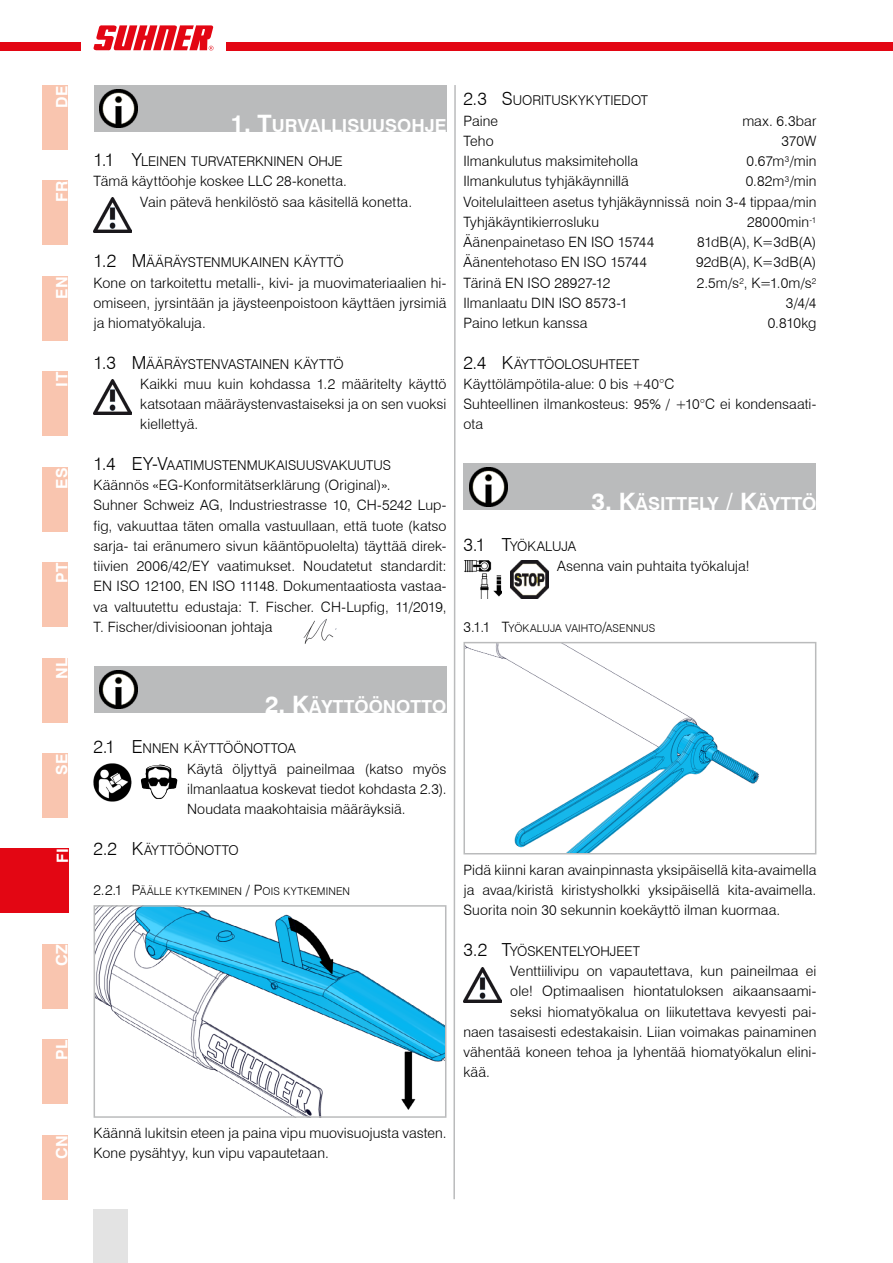
<style>
.page{position:relative;width:893px;height:1263px;background:#fff}
.page>*{position:absolute;margin:0;border:0;box-sizing:border-box;transform-origin:0 0}
.t1{font:700 18px "Swiss 721 BT";color:#fff}
.t2{font:300 18px "Swiss 721 BT";color:#000}
.t3{font:700 15.75px "Swiss 721 BT";letter-spacing:.05em;color:#fff}
.t4{font:300 14.25px/20.2px "Swiss 721 BT";letter-spacing:.005em;color:#000;text-align:justify}
.t5{font:300 13.5px "Swiss 721 BT";color:#000}
.t6{font:300 10.65px "Swiss 721 BT";letter-spacing:.015em;color:#000}
.s1{font-size:24px}
.s2{font-size:18px}
.s3{font-size:14.25px}
</style>
<div class="page">
<div style="left:43px;top:1135px;width:25px;height:64px;background:#f9c5af"></div>
<div style="left:43px;top:1039px;width:25px;height:65px;background:#f9c5af"></div>
<div style="left:43px;top:944px;width:25px;height:64px;background:#f9c5af"></div>
<div style="left:43px;top:849px;width:25px;height:64px;background:#e30613"></div>
<img style="left:94px;top:198px;width:38px;height:34px">
<img style="left:94px;top:380px;width:38px;height:35px">
<div style="left:94px;top:666px;width:352px;height:47px;background:#babbbc"></div>
<img style="left:100px;top:670px;width:38px;height:39px">
<img style="left:94px;top:763px;width:38px;height:38px">
<img style="left:141px;top:765px;width:36px;height:34px">
<div style="left:94px;top:85px;width:352px;height:47px;background:#babbbc"></div>
<img style="left:100px;top:89px;width:38px;height:39px">
<img style="left:303px;top:618px;width:34px;height:26px">
<img style="left:97px;top:908px;width:346px;height:207px">
<div style="left:94px;top:905px;width:352px;height:213px;border:2px solid #babbbc"></div>
<div style="left:463px;top:464px;width:353px;height:46px;background:#babbbc"></div>
<img style="left:469px;top:468px;width:39px;height:38px">
<img style="left:464px;top:560px;width:38px;height:39px">
<img style="left:510px;top:560px;width:39px;height:39px">
<img style="left:463px;top:967px;width:39px;height:35px">
<img style="left:466px;top:645px;width:293px;height:206px">
<div style="left:463px;top:642px;width:353px;height:212px;border:2px solid #babbbc"></div>
<div style="left:43px;top:753px;width:25px;height:64px;background:#f9c5af"></div>
<div style="left:43px;top:658px;width:25px;height:64px;background:#f9c5af"></div>
<div style="left:43px;top:562px;width:25px;height:65px;background:#f9c5af"></div>
<div style="left:43px;top:467px;width:25px;height:64px;background:#f9c5af"></div>
<div style="left:43px;top:372px;width:25px;height:64px;background:#f9c5af"></div>
<div style="left:43px;top:276px;width:25px;height:65px;background:#f9c5af"></div>
<div style="left:43px;top:181px;width:25px;height:64px;background:#f9c5af"></div>
<div style="left:43px;top:85px;width:25px;height:65px;background:#f9c5af"></div>
<div style="left:0;top:43px;width:893px;height:8px;background:#e30613"></div>
<div style="left:81px;top:17px;width:144px;height:42px;background:#fff"></div>
<svg style="left:93px;top:25px;width:120px;height:26px"></svg>
<svg style="left:453px;top:85px;width:3px;height:1115px"></svg>
<div style="left:93px;top:1209px;width:34px;height:54px;background:#e3e3e3"></div>
<div style="left:0;top:848px;width:68px;height:64px;background:#e30613"></div>
<p class="t3" style="left:52px;top:108px;width:24px;rotate:-90deg">DE</p>
<p class="t3" style="left:52px;top:202px;width:23px;rotate:-90deg">FR</p>
<p class="t3" style="left:52px;top:299px;width:24px;rotate:-90deg">EN</p>
<p class="t3" style="left:52px;top:387px;width:16px;rotate:-90deg">IT</p>
<p class="t3" style="left:52px;top:489px;width:23px;rotate:-90deg">ES</p>
<p class="t3" style="left:52px;top:583px;width:22px;rotate:-90deg">PT</p>
<p class="t3" style="left:52px;top:679px;width:23px;rotate:-90deg">NL</p>
<p class="t3" style="left:52px;top:775px;width:23px;rotate:-90deg">SE</p>
<p class="t3" style="left:53px;top:863px;width:17px;rotate:-90deg">FI</p>
<p class="t3" style="left:52px;top:966px;width:23px;rotate:-90deg">CZ</p>
<p class="t3" style="left:52px;top:1060px;width:22px;rotate:-90deg">PL</p>
<p class="t3" style="left:52px;top:1159px;width:26px;rotate:-90deg">CN</p>
<p class="t1" style="left:230px;top:114px;width:101px"><span class="s1">1. T</span>URVALLIS</p>
<p class="t1" style="left:359px;top:114px;width:87px">UUSOHJE</p>
<p class="t5" style="left:94px;top:153px;width:251px"><span class="s2">1.1 Y</span>LEINEN TURVATERKNINEN OHJE</p>
<p class="t4" style="left:140px;top:171px;width:273px;text-indent:-47px">Tämä käyttöohje koskee LLC 28-konetta.<br>Vain pätevä henkilöstö saa käsitellä konetta.</p>
<p class="t5" style="left:94px;top:254px;width:252px"><span class="s2">1.2 M</span>ÄÄRÄYSTENMUKAINEN KÄYTTÖ</p>
<p class="t4" style="left:94px;top:272px;width:354px">Kone on tarkoitettu metalli-, kivi- ja muovimateriaalien hi&shy;omiseen, jyrsintään ja jäysteenpoistoon käyttäen jyrsimiä ja hiomatyökaluja.</p>
<p class="t5" style="left:94px;top:356px;width:252px"><span class="s2">1.3 M</span> ÄÄRÄYSTENVASTAINEN KÄYTTÖ</p>
<p class="t4" style="left:140px;top:373px;width:308px">Kaikki muu kuin kohdassa 1.2 määritelty käyttö katsotaan määräystenvastaiseksi ja on sen vuoksi kiellettyä.</p>
<p class="t2" style="left:94px;top:452px;width:36px">1.4 EY</p>
<p class="t5" style="left:152px;top:457px;width:241px"><span class="s2">-V</span>AATIMUSTENMUKAISUUSVAKUUTUS</p>
<p class="t4" style="left:94px;top:475px;width:354px;text-align:left">Käännös «EG-Konformitätserklärung (Original)».<br>Suhner Schweiz AG, Industriestrasse 10, CH-5242 Lup&shy;fig, vakuuttaa täten omalla vastuullaan, että tuote (katso sarja- tai eränumero sivun kääntöpuolelta) täyttää direk&shy;tiivien 2006/42/EY vaatimukset. Noudatetut standardit:<br>EN ISO 12100, EN ISO 11148. Dokumentaatiosta vastaa&shy;va valtuutettu edustaja: T. Fischer. CH-Lupfig, 11/2019, T. Fischer/divisioonan johtaja</p>
<p class="t5" style="left:463px;top:92px;width:186px"><span class="s2">2.3 S</span>UORITUSKYKYTIEDOT</p>
<p class="t4" style="left:463px;top:110px;width:36px">Paine</p>
<p class="t4" style="left:742px;top:110px;width:76px">max. 6.3bar</p>
<p class="t4" style="left:463px;top:130px;width:32px">Teho</p>
<p class="t4" style="left:781px;top:130px;width:36px">370W</p>
<p class="t4" style="left:463px;top:151px;width:176px">Ilmankulutus maksimiteholla</p>
<p class="t4" style="left:747px;top:151px;width:71px">0.67m<sup>3</sup>/min</p>
<p class="t4" style="left:463px;top:171px;width:167px">Ilmankulutus tyhjäkäynnillä</p>
<p class="t4" style="left:463px;top:171px;width:354px;text-indent:282px">0.82m<sup>3</sup>/min Voitelulaitteen asetus tyhjäkäynnissä noin 3-4 tippaa/min Tyhjäkäyntikierrosluku</p>
<p class="t4" style="left:747px;top:211px;width:71px">28000min<sup>-1</sup></p>
<p class="t4" style="left:463px;top:232px;width:192px">Äänenpainetaso EN ISO 15744</p>
<p class="t4" style="left:697px;top:232px;width:121px">81dB(A), K=3dB(A)</p>
<p class="t4" style="left:463px;top:252px;width:185px">Äänentehotaso EN ISO 15744</p>
<p class="t4" style="left:696px;top:252px;width:122px">92dB(A), K=3dB(A)</p>
<p class="t4" style="left:463px;top:272px;width:148px">Tärinä EN ISO 28927-12</p>
<p class="t4" style="left:697px;top:272px;width:121px">2.5m/s<sup>2</sup>, K=1.0m/s<sup>2</sup></p>
<p class="t4" style="left:463px;top:292px;width:166px">Ilmanlaatu DIN ISO 8573-1</p>
<p class="t4" style="left:786px;top:292px;width:32px">3/4/4</p>
<p class="t4" style="left:463px;top:313px;width:126px">Paino letkun kanssa</p>
<p class="t4" style="left:768px;top:313px;width:50px">0.810kg</p>
<p class="t5" style="left:463px;top:356px;width:177px"><span class="s2">2.4 K</span>ÄYTTÖOLOSUHTEET</p>
<p class="t4" style="left:463px;top:373px;width:354px;text-align:left">Käyttölämpötila-alue: 0 bis +40°C<br>Suhteellinen ilmankosteus: 95% / +10°C ei kondensaati&shy;ota</p>
<p class="t1" style="left:708px;top:493px;width:110px">Y <span class="s1">/ K</span>ÄYTT Ö</p>
<p class="t1" style="left:591px;top:493px;width:68px"><span class="s1">3. K</span>ÄSITTEL</p>
<p class="t5" style="left:463px;top:538px;width:114px"><span class="s2">3.1 T</span>YÖKALUJA</p>
<p class="t4" style="left:557px;top:556px;width:194px">Asenna vain puhtaita työkaluja!</p>
<p class="t6" style="left:463px;top:622px;width:193px"><span class="s3">3.1.1 T</span>YÖKALUJA VAIHTO<span class="s3">/</span>ASENNUS</p>
<p class="t1" style="left:265px;top:695px;width:183px"><span class="s1">2. K</span>ÄYTTÖÖNOTTO</p>
<p class="t5" style="left:94px;top:740px;width:204px"><span class="s2">2.1 E</span> NNEN KÄYTTÖÖNOTTOA</p>
<p class="t4" style="left:187px;top:758px;width:261px">Käytä öljyttyä paineilmaa (katso myös ilmanlaatua koskevat tiedot kohdasta 2.3).<br>Noudata maakohtaisia määräyksiä.</p>
<p class="t5" style="left:94px;top:842px;width:147px"><span class="s2">2.2 K</span>ÄYTTÖÖNOTTO</p>
<p class="t6" style="left:94px;top:885px;width:258px"><span class="s3">2.2.1 P</span>ÄÄLLE KYTKEMINEN <span class="s3">/ P</span>OIS KYTKEMINEN</p>
<p class="t4" style="left:463px;top:859px;width:354px">Pidä kiinni karan avainpinnasta yksipäisellä kita-avaimella ja avaa/kiristä kiristysholkki yksipäisellä kita-avaimella.<br>Suorita noin 30 sekunnin koekäyttö ilman kuormaa.</p>
<p class="t5" style="left:463px;top:943px;width:178px"><span class="s2">3.2 T</span>YÖSKENTELYOHJEET</p>
<p class="t4" style="left:510px;top:961px;width:308px">Venttiilivipu on vapautettava, kun paineilmaa ei</p>
<p class="t4" style="left:510px;top:981px;width:308px">ole! Optimaalisen hiontatuloksen aikaansaami-</p>
<p class="t4" style="left:510px;top:1001px;width:308px">seksi hiomatyökalua on liikutettava kevyesti pai-</p>
<p class="t4" style="left:463px;top:1021px;width:354px">naen tasaisesti edestakaisin. Liian voimakas painaminen</p>
<p class="t4" style="left:463px;top:1042px;width:354px">vähentää koneen tehoa ja lyhentää hiomatyökalun elini-</p>
<p class="t4" style="left:463px;top:1062px;width:28px">kää.</p>
<p class="t4" style="left:94px;top:1123px;width:354px">Käännä lukitsin eteen ja paina vipu muovisuojusta vasten.<br>Kone pysähtyy, kun vipu vapautetaan.</p>
</div>
